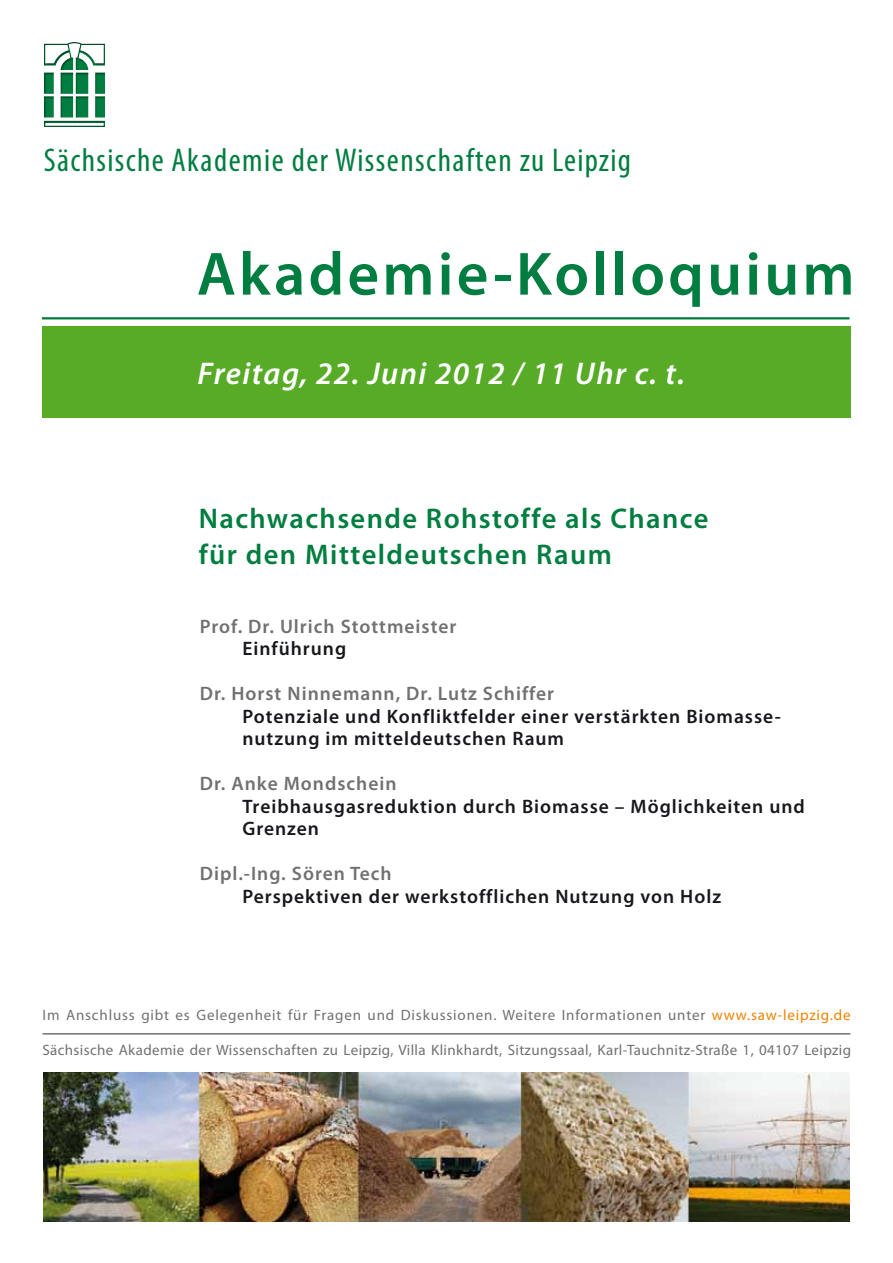
<style>
.page{position:relative;width:893px;height:1263px;background:#fff}
.page>*{position:absolute;margin:0;border:0;box-sizing:border-box;transform-origin:0 0}
.t1{font:600 61.5px "Myriad Pro";letter-spacing:.05em;color:#007d40}
.t2{font:condensed 33px "Myriad Pro";letter-spacing:.045em;color:#007d40}
.t3{font:italic 600 31.5px "Myriad Pro";letter-spacing:.045em;color:#fff}
.t4{font:600 28.5px/36px "Myriad Pro";letter-spacing:.05em;color:#007d40}
.t5{font:600 19.5px/22.5px "Myriad Pro";letter-spacing:.05em;color:#1a171c}
.t6{font:600 19.5px "Myriad Pro";letter-spacing:.05em;color:#707172}
.t7{font:15px "Myriad Pro";letter-spacing:.025em;color:#707172}
.t8{font:15px "Myriad Pro";letter-spacing:.055em;color:#707172}
.s1{color:#ef8202}
</style>
<div class="page">
<div style="left:42px;top:326px;width:808px;height:92px;background:#57ab27"></div>
<hr style="left:42px;top:317px;width:807px;height:2px;background:#007d40">
<hr style="left:43px;top:1033px;width:807px;height:1px;background:#707172">
<div style="left:44px;top:42px;width:60px;height:84px;background:#1a171c;opacity:.45"></div>
<img style="left:44px;top:1072px;width:805px;height:149px">
<h2 class="t2" style="left:44px;top:140px;width:589px">Sächsische Akademie der Wissenschaften zu Leipzig</h2>
<h1 class="t1" style="left:197px;top:235px;width:659px">Akademie-Kolloquium</h1>
<h3 class="t3" style="left:197px;top:353px;width:489px">Freitag, 22. Juni 2012 / 11 Uhr c. t.</h3>
<h3 class="t4" style="left:199px;top:499px;width:511px">Nachwachsende Rohstoffe als Chance für den Mitteldeutschen Raum</h3>
<p class="t6" style="left:200px;top:614px;width:258px">Prof. Dr. Ulrich Stottmeister</p>
<p class="t5" style="left:242px;top:637px;width:105px">Einführung</p>
<p class="t6" style="left:200px;top:681px;width:356px">Dr. Horst Ninnemann, Dr. Lutz Schiffer</p>
<p class="t5" style="left:242px;top:704px;width:540px">Potenziale und Konfliktfelder einer verstärkten Biomasse&shy;nutzung im mitteldeutschen Raum</p>
<p class="t6" style="left:200px;top:771px;width:198px">Dr. Anke Mondschein</p>
<p class="t5" style="left:242px;top:794px;width:564px">Treibhausgasreduktion durch Biomasse – Möglichkeiten und<br>Grenzen</p>
<p class="t6" style="left:200px;top:861px;width:193px">Dipl.-Ing. Sören Tech</p>
<p class="t5" style="left:242px;top:884px;width:480px">Perspektiven der werkstofflichen Nutzung von Holz</p>
<p class="t8" style="left:43px;top:1005px;width:810px">Im Anschluss gibt es Gelegenheit für Fragen und Diskussionen. Weitere Informationen unter <span class="s1">www.saw-leipzig.de</span></p>
<p class="t7" style="left:43px;top:1041px;width:810px">Sächsische Akademie der Wissenschaften zu Leipzig, Villa Klinkhardt, Sitzungssaal, Karl-Tauchnitz-Straße 1, 04107 Leipzig</p>
</div>
